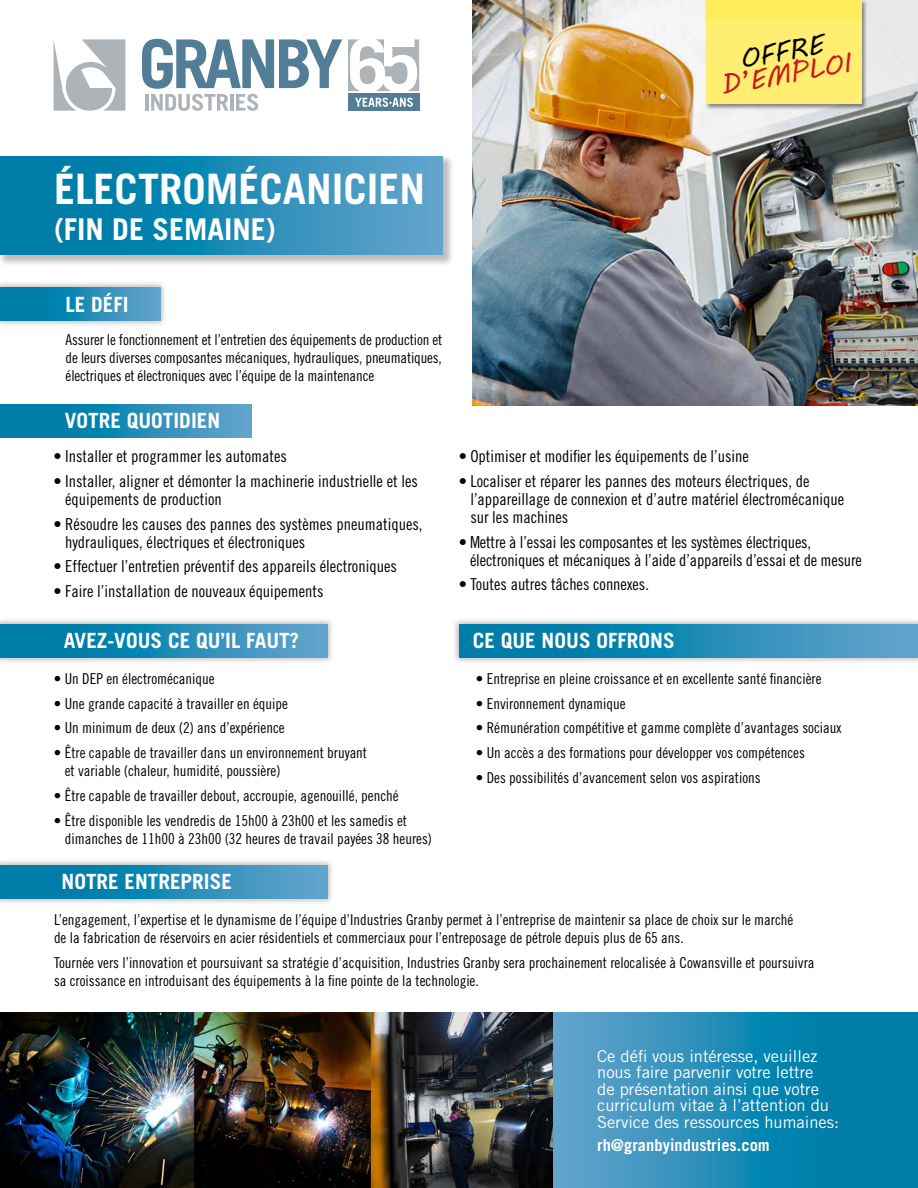
<style>
.page{position:relative;width:918px;height:1188px;background:#fff}
.page>*{position:absolute;margin:0;border:0;box-sizing:border-box;transform-origin:0 0}
.t1{font:700 42px "Trade Gothic LT Std";color:#fff}
.t2{font:700 30px "Trade Gothic LT Std";color:#fff}
.t3{font:27px "MV Boli";color:#cd171a}
.t4{font:27px "MV Boli";color:#000}
.t5{font:700 21px "Trade Gothic LT Std";color:#fff}
.t6{font:16.5px/18px "Trade Gothic LT Std Cn 18";color:#000}
.t7{font:16.5px/16.5px "Trade Gothic LT Std";color:#fff}
.t8{font:700 16.5px "Trade Gothic LT Std";color:#fff}
.t9{font:15px/18px "Trade Gothic LT Std Cn 18";color:#000}
</style>
<div class="page">
<img style="left:473px;top:0;width:445px;height:405px">
<img style="left:0;top:1013px;width:551px;height:175px">
<div style="left:348px;top:93px;width:71px;height:18px;background:#527d97"></div>
<svg style="left:355px;top:98px;width:58px;height:9px"></svg>
<svg style="left:142px;top:39px;width:200px;height:72px"></svg>
<svg style="left:54px;top:39px;width:71px;height:72px"></svg>
<svg style="left:348px;top:39px;width:71px;height:52px"></svg>
<div style="left:0;top:153px;width:455px;height:114px;background:#000;opacity:.26"></div>
<svg style="left:0;top:156px;width:443px;height:99px;background:#218bb6"></svg>
<div style="left:0;top:280px;width:168px;height:48px;background:#000;opacity:.26"></div>
<svg style="left:0;top:288px;width:161px;height:33px;background:#218bb6"></svg>
<div style="left:0;top:617px;width:335px;height:48px;background:#000;opacity:.26"></div>
<svg style="left:0;top:624px;width:327px;height:33px;background:#218bb6"></svg>
<div style="left:452px;top:617px;width:466px;height:48px;background:#000;opacity:.26"></div>
<svg style="left:459px;top:624px;width:459px;height:33px;background:#218bb6"></svg>
<div style="left:0;top:858px;width:335px;height:48px;background:#000;opacity:.26"></div>
<svg style="left:0;top:865px;width:327px;height:33px;background:#218bb6"></svg>
<div style="left:551px;top:1010px;width:367px;height:178px;background:#000;opacity:.26"></div>
<svg style="left:554px;top:1013px;width:364px;height:175px;background:#218bb6"></svg>
<div style="left:705px;top:0;width:162px;height:110px;background:#000;opacity:.44"></div>
<div style="left:706px;top:0;width:155px;height:104px;background:#ffee71"></div>
<div style="left:706px;top:0;width:155px;height:20px;background:#feee5d"></div>
<svg style="left:0;top:404px;width:252px;height:34px;background:#218bb6"></svg>
<h3 class="t4" style="left:737px;top:41px;width:86px;rotate:-10deg">OFFRE</h3>
<h3 class="t3" style="left:718px;top:67px;width:133px;rotate:-10deg">D’EMPLOI</h3>
<h1 class="t1" style="left:54px;top:163px;width:373px">ÉLECTROMÉCANICIEN</h1>
<h2 class="t2" style="left:54px;top:211px;width:223px">(FIN DE SEMAINE)</h2>
<h3 class="t5" style="left:66px;top:291px;width:65px">LE DÉFI</h3>
<p class="t9" style="left:66px;top:331px;width:378px;text-align:justify">Assurer le fonctionnement et l’entretien des équipements de production et de leurs diverses composantes mécaniques, hydrauliques, pneumatiques, électriques et électroniques avec l’équipe de la maintenance</p>
<h3 class="t5" style="left:65px;top:408px;width:157px">VOTRE QUOTIDIEN</h3>
<p class="t6" style="left:54px;top:447px;width:235px">• Installer et programmer les automates</p>
<p class="t6" style="left:65px;top:472px;width:354px;text-indent:-12px">• Installer, aligner et démonter la machinerie industrielle et les équipements de production</p>
<p class="t6" style="left:65px;top:515px;width:359px;text-indent:-12px">• Résoudre les causes des pannes des systèmes pneumatiques, hydrauliques, électriques et électroniques</p>
<p class="t6" style="left:54px;top:557px;width:345px">• Effectuer l’entretien préventif des appareils électroniques</p>
<p class="t6" style="left:54px;top:582px;width:271px">• Faire l’installation de nouveaux équipements</p>
<h3 class="t5" style="left:64px;top:628px;width:237px">AVEZ-VOUS CE QU’IL FAUT?</h3>
<p class="t9" style="left:54px;top:669px;width:162px">• Un DEP en électromécanique</p>
<p class="t9" style="left:54px;top:694px;width:236px">• Une grande capacité à travailler en équipe</p>
<p class="t9" style="left:54px;top:719px;width:232px">• Un minimum de deux (2) ans d’expérience</p>
<p class="t9" style="left:65px;top:744px;width:304px;text-indent:-11px">• Être capable de travailler dans un environnement bruyant et variable (chaleur, humidité, poussière)</p>
<p class="t9" style="left:54px;top:786px;width:346px">• Être capable de travailler debout, accroupie, agenouillé, penché</p>
<p class="t9" style="left:65px;top:811px;width:369px;text-indent:-11px">• Être disponible les vendredis de 15h00 à 23h00 et les samedis et dimanches de 11h00 à 23h00 (32 heures de travail payées 38 heures)</p>
<p class="t6" style="left:459px;top:447px;width:292px">• Optimiser et modifier les équipements de l’usine</p>
<p class="t6" style="left:470px;top:472px;width:375px;text-indent:-12px">• Localiser et réparer les pannes des moteurs électriques, de l’appareillage de connexion et d’autre matériel électromécanique sur les machines</p>
<p class="t6" style="left:470px;top:533px;width:393px;text-indent:-11px">• Mettre à l’essai les composantes et les systèmes électriques, électroniques et mécaniques à l’aide d’appareils d’essai et de mesure</p>
<p class="t6" style="left:459px;top:575px;width:192px">• Toutes autres tâches connexes.</p>
<h3 class="t5" style="left:473px;top:628px;width:203px">CE QUE NOUS OFFRONS</h3>
<p class="t9" style="left:476px;top:669px;width:347px">• Entreprise en pleine croissance et en excellente santé financière</p>
<p class="t9" style="left:476px;top:694px;width:151px">• Environnement dynamique</p>
<p class="t9" style="left:476px;top:719px;width:367px">• Rémunération compétitive et gamme complète d’avantages sociaux</p>
<p class="t9" style="left:476px;top:744px;width:331px">• Un accès a des formations pour développer vos compétences</p>
<p class="t9" style="left:476px;top:768px;width:286px">• Des possibilités d’avancement selon vos aspirations</p>
<h3 class="t5" style="left:62px;top:869px;width:172px">NOTRE ENTREPRISE</h3>
<p class="t9" style="left:54px;top:910px;width:741px">L’engagement, l’expertise et le dynamisme de l’équipe d’Industries Granby permet à l’entreprise de maintenir sa place de choix sur le marché de la fabrication de réservoirs en acier résidentiels et commerciaux pour l’entreposage de pétrole depuis plus de 65 ans.</p>
<p class="t9" style="left:54px;top:953px;width:762px">Tournée vers l’innovation et poursuivant sa stratégie d’acquisition, Industries Granby sera prochainement relocalisée à Cowansville et poursuivra sa croissance en introduisant des équipements à la fine pointe de la technologie.</p>
<p class="t7" style="left:597px;top:1047px;width:243px">Ce défi vous intéresse, veuillez nous faire parvenir votre lettre<br>de présentation ainsi que votre curriculum vitae à l’attention du Service des ressources humaines:</p>
<p class="t8" style="left:597px;top:1135px;width:174px">rh@granbyindustries.com</p>
</div>
